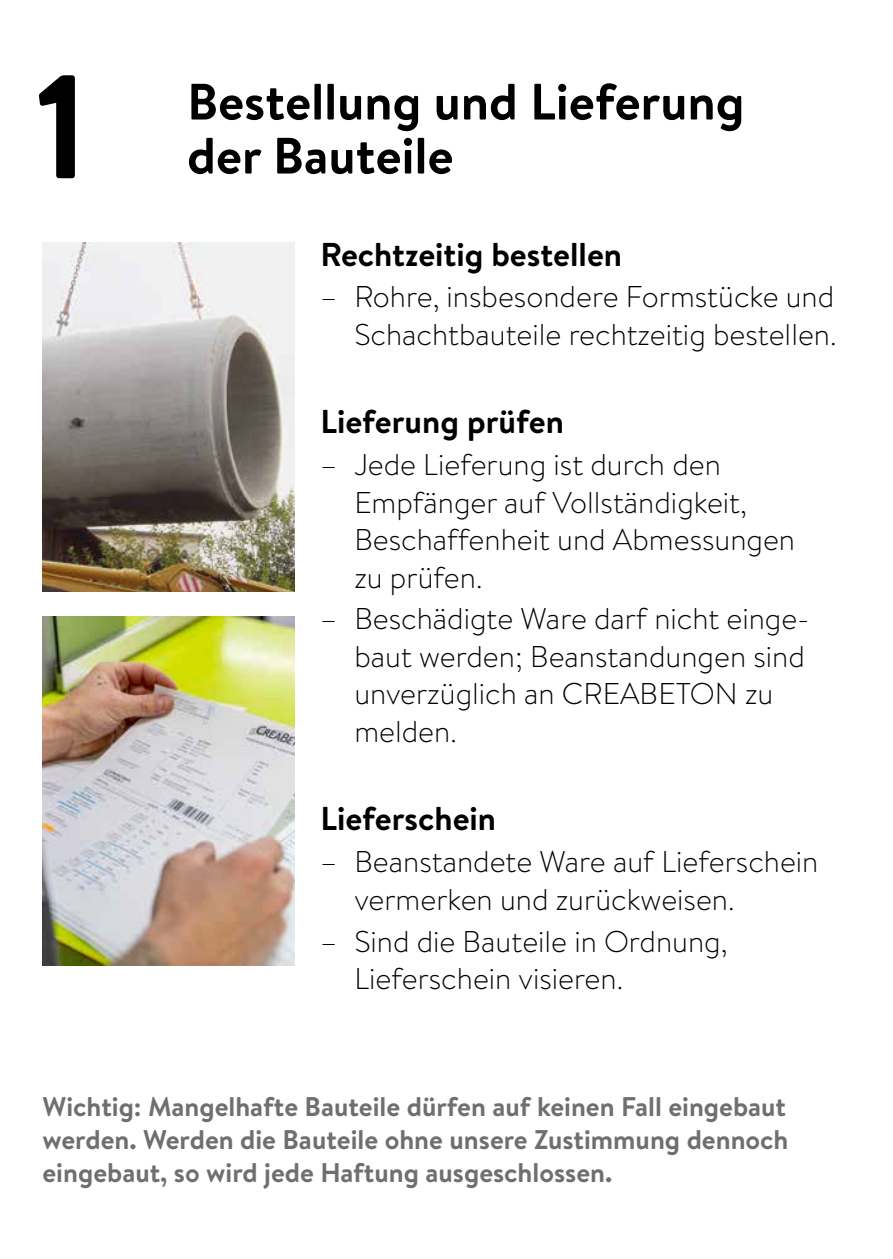
<style>
.page{position:relative;width:893px;height:1259px;background:#fff}
.page>*{position:absolute;margin:0;border:0;box-sizing:border-box;transform-origin:0 0}
.t1{font:700 147px "Brandon Text";color:#000}
.t2{font:700 51px "Brandon Text";color:#000}
.t3{font:700 33px "Brandon Text";color:#000}
.t4{font:300 30px/37.5px "Brandon Text";color:#000}
.t5{font:700 27px/33px "Brandon Text";color:#6f6f6e;text-align:justify}
</style>
<div class="page">
<img style="left:43px;top:242px;width:252px;height:349px">
<img style="left:43px;top:617px;width:252px;height:348px">
<h1 class="t1" style="left:34px;top:25px;width:56px">1</h1>
<h2 class="t2" style="left:187px;top:66px;width:559px">Bestellung und Lieferung</h2>
<h2 class="t2" style="left:187px;top:120px;width:268px">der Bauteile</h2>
<p class="t3" style="left:320px;top:231px;width:303px">Rechtzeitig bestellen</p>
<p class="t4" style="left:320px;top:278px;width:518px;text-align:right">– Rohre, insbesondere Formstücke und<br>Schachtbauteile rechtzeitig bestellen.</p>
<p class="t3" style="left:320px;top:399px;width:245px">Lieferung prüfen</p>
<p class="t4" style="left:354px;top:445px;width:442px;text-indent:-34px">– Jede Lieferung ist durch den<br>Empfänger auf Vollständigkeit,<br>Beschaffenheit und Abmessungen zu prüfen.</p>
<p class="t4" style="left:354px;top:600px;width:456px;text-indent:-34px">– Beschädigte Ware darf nicht einge&shy;baut werden; Beanstandungen sind unverzüglich an CREABETON zu melden.</p>
<p class="t3" style="left:320px;top:796px;width:177px">Lieferschein</p>
<p class="t4" style="left:354px;top:842px;width:466px;text-indent:-34px">– Beanstandete Ware auf Lieferschein vermerken und zurückweisen.</p>
<p class="t4" style="left:354px;top:922px;width:375px;text-indent:-34px">– Sind die Bauteile in Ordnung,<br>Lieferschein visieren.</p>
<p class="t5" style="left:43px;top:1090px;width:747px">Wichtig: Mangelhafte Bauteile dürfen auf keinen Fall eingebaut werden. Werden die Bauteile ohne unsere Zustimmung dennoch eingebaut, so wird jede Haftung ausgeschlossen.</p>
</div>
